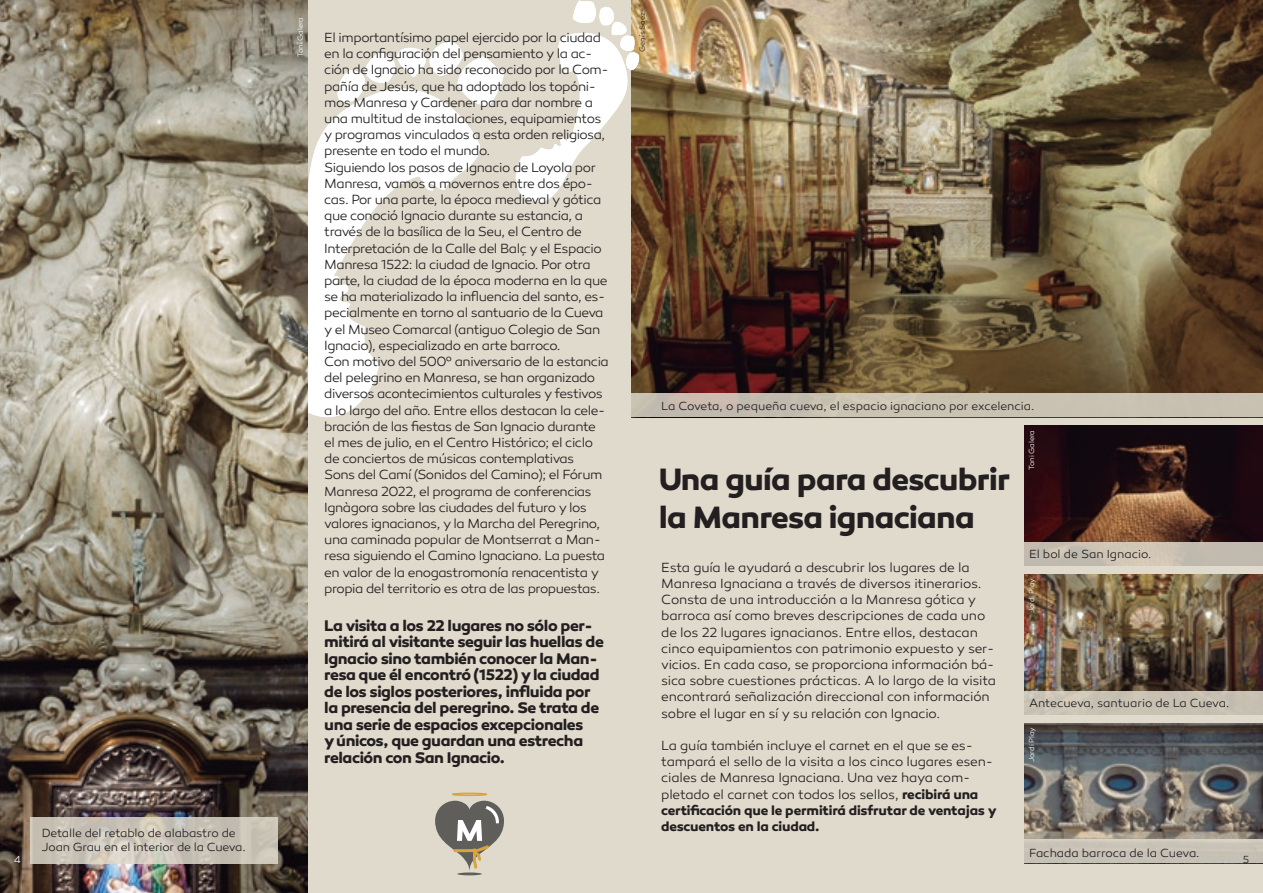
<style>
.page{position:relative;width:1263px;height:893px;background:#dfdacc}
.page>*{position:absolute;margin:0;border:0;box-sizing:border-box;transform-origin:0 0}
.t1{font:700 31.5px/37.8px "Canaro";letter-spacing:-.025em;color:#231f20}
.t2{font:700 15.75px/16.5px "Canaro";letter-spacing:-.03em;color:#231f20}
.t3{font:300 13.5px/16.2px "Canaro";letter-spacing:-.035em;color:#231f20}
.t4{font:300 13.5px/16.2px "Canaro";letter-spacing:-.015em;color:#231f20}
.t5{font:300 12px/13.5px "Canaro";letter-spacing:-.01em;color:#231f20}
.t6{font:300 10.5px "Canaro";color:#fff}
.t7{font:300 10.5px "Canaro";color:#231f20}
.t8{font:300 7.5px "Canaro";letter-spacing:-.015em;color:#fff}
.t9{font:300 7.5px "Canaro";letter-spacing:-.015em;color:#231f20}
.s1{font-weight:700}
</style>
<div class="page">
<img style="left:631px;top:0;width:632px;height:393px">
<img style="left:1024px;top:426px;width:239px;height:116px">
<img style="left:1024px;top:574px;width:239px;height:117px">
<img style="left:1024px;top:723px;width:239px;height:116px">
<svg style="left:515px;top:0;width:132px;height:202px"></svg>
<svg style="left:307px;top:75px;width:173px;height:362px"></svg>
<svg style="left:334px;top:42px;width:170px;height:69px"></svg>
<img style="left:0;top:0;width:307px;height:893px">
<svg style="left:30px;top:817px;width:247px;height:46px;fill:#c8c1b6"></svg>
<svg style="left:435px;top:801px;width:69px;height:74px"></svg>
<div style="left:452px;top:793px;width:35px;height:3px;border:2px solid #daa33b;border-radius:50%"></div>
<div style="left:631px;top:393px;width:632px;height:24px;background:#c9c1b1"></div>
<svg style="left:1024px;top:542px;width:239px;height:24px;background:#c7beb0"></svg>
<div style="left:1024px;top:691px;width:239px;height:23px;background:#c8c1b3"></div>
<div style="left:1024px;top:839px;width:239px;height:24px;background:#c8c2b6"></div>
<p class="t8" style="left:296px;top:57px;width:42px;rotate:-90deg">Toni Galera</p>
<p class="t9" style="left:638px;top:52px;width:41px;rotate:-90deg">Genís Saez</p>
<p class="t3" style="left:324px;top:30px;width:286px">El importantísimo papel ejercido por la ciudad en la configuración del pensamiento y la ac&shy;ción de Ignacio ha sido reconocido por la Com&shy;pañía de Jesús, que ha adoptado los topóni&shy;mos Manresa y Cardener para dar nombre a una multitud de instalaciones, equipamientos y programas vinculados a esta orden religiosa, presente en todo el mundo.<br>Siguiendo los pasos de Ignacio de Loyola por Manresa, vamos a movernos entre dos épo&shy;cas. Por una parte, la época medieval y gótica que conoció Ignacio durante su estancia, a través de la basílica de la Seu, el Centro de Interpretación de la Calle del Balç y el Espacio Manresa 1522: la ciudad de Ignacio. Por otra parte, la ciudad de la época moderna en la que se ha materializado la influencia del santo, es&shy;pecialmente en torno al santuario de la Cueva y el Museo Comarcal (antiguo Colegio de San Ignacio), especializado en arte barroco.<br>Con motivo del 500º aniversario de la estancia del pelegrino en Manresa, se han organizado diversos acontecimientos culturales y festivos a lo largo del año. Entre ellos destacan la cele&shy;bración de las fiestas de San Ignacio durante el mes de julio, en el Centro Histórico; el ciclo de conciertos de músicas contemplativas<br>Sons del Camí (Sonidos del Camino); el Fórum Manresa 2022, el programa de conferencias Ignàgora sobre las ciudades del futuro y los valores ignacianos, y la Marcha del Peregrino, una caminada popular de Montserrat a Man&shy;resa siguiendo el Camino Ignaciano. La puesta en valor de la enogastromonía renacentista y propia del territorio es otra de las propuestas.</p>
<p class="t5" style="left:661px;top:399px;width:375px">La Coveta, o pequeña cueva, el espacio ignaciano por excelencia.</p>
<p class="t8" style="left:1027px;top:470px;width:42px;rotate:-90deg">Toni Galera</p>
<h1 class="t1" style="left:659px;top:460px;width:353px">Una guía para descubrir la Manresa ignaciana</h1>
<p class="t5" style="left:1029px;top:548px;width:124px">El bol de San Ignacio.</p>
<p class="t4" style="left:661px;top:559px;width:336px">Esta guía le ayudará a descubrir los lugares de la Manresa Ignaciana a través de diversos itinerarios.<br>Consta de una introducción a la Manresa gótica y barroca así como breves descripciones de cada uno de los 22 lugares ignacianos. Entre ellos, destacan cinco equipamientos con patrimonio expuesto y ser&shy;vicios. En cada caso, se proporciona información bá&shy;sica sobre cuestiones prácticas. A lo largo de la visita encontrará señalización direccional con información sobre el lugar en sí y su relación con Ignacio.</p>
<p class="t4" style="left:661px;top:738px;width:337px">La guía también incluye el carnet en el que se es&shy;tampará el sello de la visita a los cinco lugares esen&shy;ciales de Manresa Ignaciana. Una vez haya com&shy;pletado el carnet con todos los sellos, <span class="s1">recibirá una certificación que le permitirá disfrutar de ventajas y descuentos en la ciudad.</span></p>
<p class="t8" style="left:1027px;top:613px;width:37px;rotate:-90deg">Jordi Play</p>
<p class="t2" style="left:324px;top:617px;width:281px">La visita a los 22 lugares no sólo per&shy;mitirá al visitante seguir las huellas de Ignacio sino también conocer la Man&shy;resa que él encontró (1522) y la ciudad de los siglos posteriores, influida por la presencia del peregrino. Se trata de una serie de espacios excepcionales<br>y únicos, que guardan una estrecha relación con San Ignacio.</p>
<p class="t5" style="left:1029px;top:696px;width:202px">Antecueva, santuario de La Cueva.</p>
<p class="t8" style="left:1027px;top:762px;width:37px;rotate:-90deg">Jordi Play</p>
<p class="t5" style="left:42px;top:826px;width:205px">Detalle del retablo de alabastro de<br>Joan Grau en el interior de la Cueva.</p>
<p class="t5" style="left:1029px;top:847px;width:172px">Fachada barroca de la Cueva.</p>
<p class="t6" style="left:14px;top:853px;width:9px">4</p>
<p class="t7" style="left:1243px;top:853px;width:8px">5</p>
</div>
